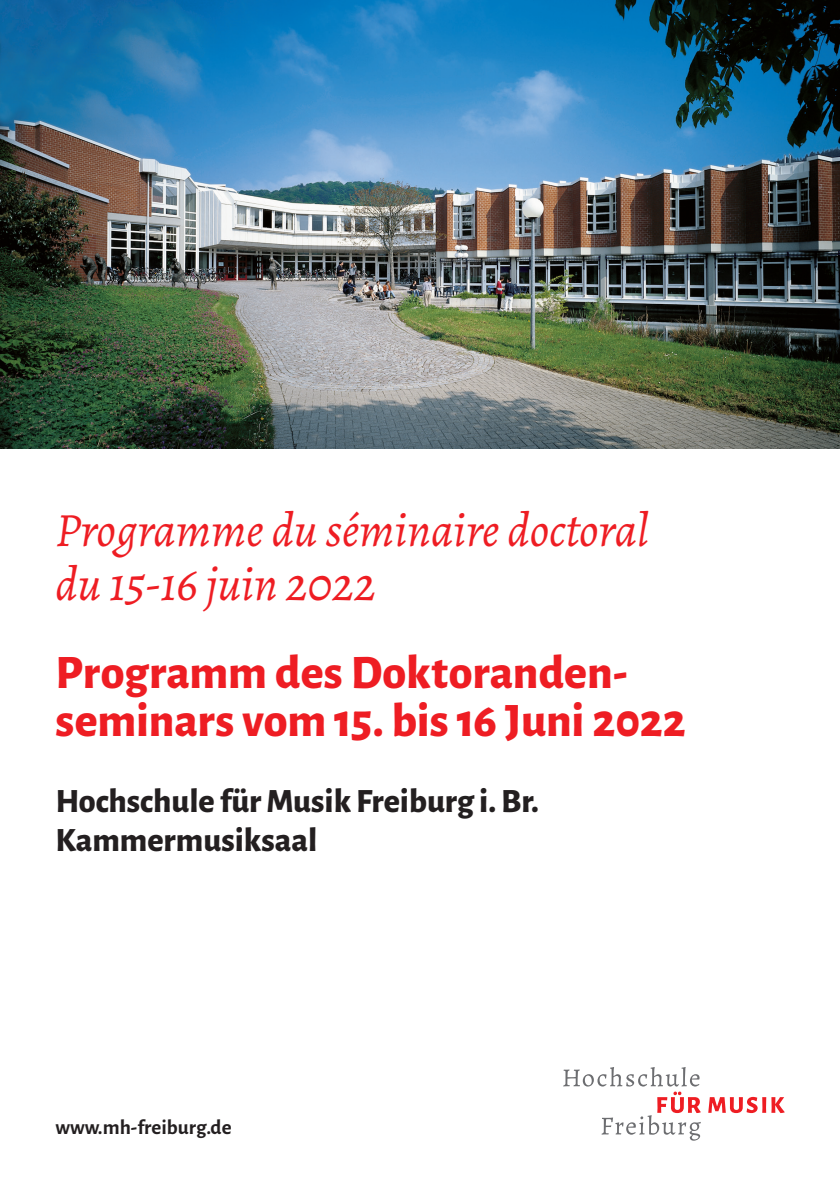
<style>
.page{position:relative;width:840px;height:1191px;background:#fff}
.page>*{position:absolute;margin:0;border:0;box-sizing:border-box;transform-origin:0 0}
.t1{font:800 48px/48px "Alegreya Sans";color:#ee1d23}
.t2{font:italic 48px/54px "Alegreya";color:#ee1d23}
.t3{font:800 34px/39px "Alegreya Sans";color:#231f20}
.t4{font:700 21px "Alegreya Sans";color:#231f20}
</style>
<div class="page">
<svg style="left:708px;top:1096px;width:57px;height:17px"></svg>
<svg style="left:771px;top:1097px;width:13px;height:16px"></svg>
<svg style="left:563px;top:1067px;width:137px;height:73px"></svg>
<img style="left:0;top:0;width:839px;height:448px">
<p class="t2" style="left:56px;top:502px;width:594px">Programme du séminaire doctoral du 15-16 juin 2022</p>
<p class="t1" style="left:56px;top:645px;width:631px">Programm des Doktoranden&shy;seminars vom 15. bis 16 Juni 2022</p>
<p class="t3" style="left:56px;top:779px;width:484px">Hochschule für Musik Freiburg i. Br.<br>Kammermusiksaal</p>
<p class="t4" style="left:55px;top:1112px;width:178px">www.mh-freiburg.de</p>
</div>
